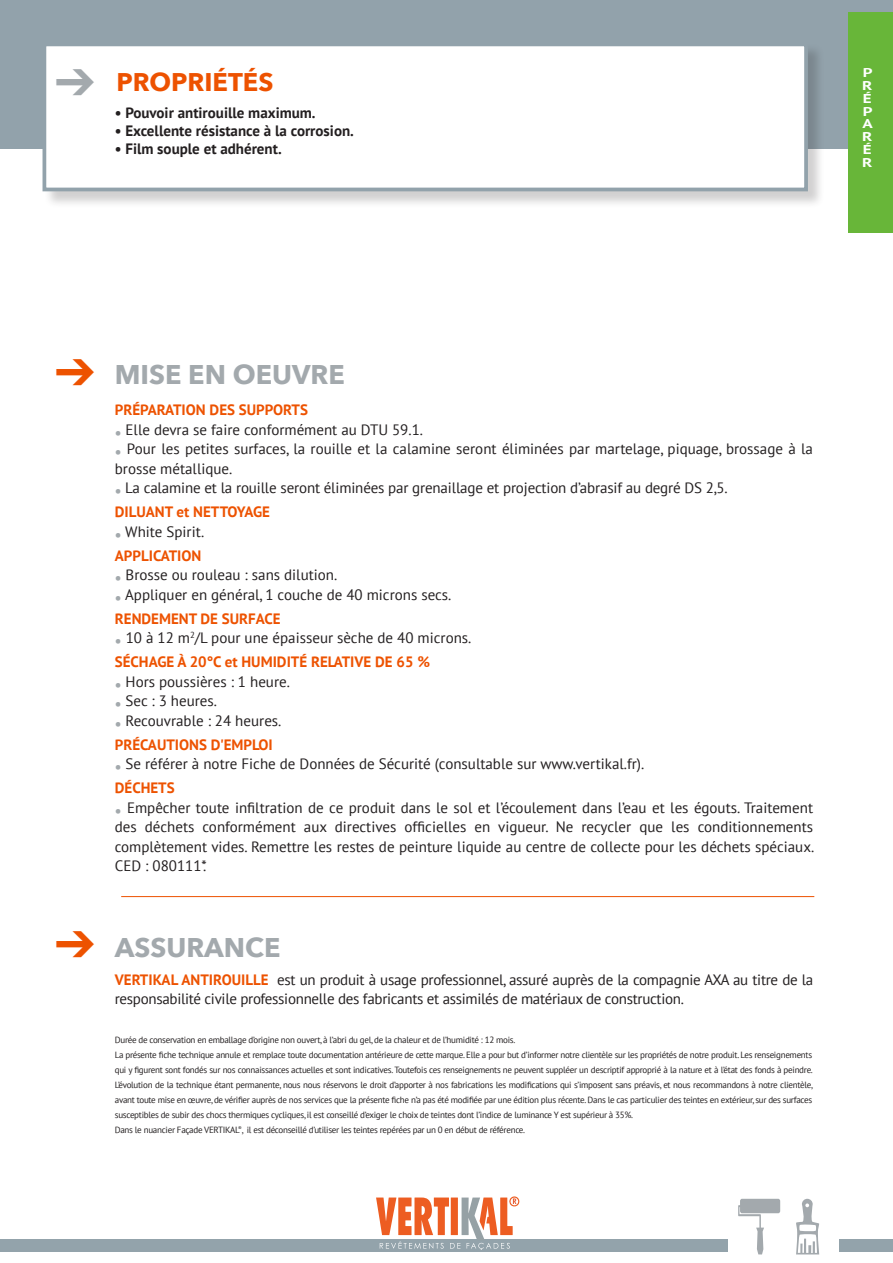
<style>
.page{position:relative;width:893px;height:1263px;background:#fff}
.page>*{position:absolute;margin:0;border:0;box-sizing:border-box;transform-origin:0 0}
.t1{font:700 27px "Avenir Next";color:#a3a9ad}
.t2{font:700 25.5px "Avenir Next";color:#ed5200}
.t3{font:15px/24px "PT Sans";color:#231f20}
.t4{font:15px/19.5px "PT Sans";letter-spacing:-.02em;color:#231f20}
.t5{font:700 15px "PT Sans";color:#231f20}
.t6{font:700 15px "PT Sans";color:#ed5200}
.t7{font:700 12.9px/12.8px "PT Sans";color:#fff;text-align:justify;scale:1.33 1}
.t8{font:9px/15px "PT Sans";letter-spacing:-.03em;color:#231f20}
.s1{color:#a3a9ad}
.s2{font-weight:700;color:#a3a9ad}
.s3{font-weight:700;color:#ed5200}
</style>
<div class="page">
<div style="left:0;top:1240px;width:893px;height:12px;background:#93a3ab"></div>
<div style="left:0;top:0;width:893px;height:149px;background:#92a2ab"></div>
<svg style="left:376px;top:1196px;width:144px;height:54px"></svg>
<hr style="left:121px;top:896px;width:693px;height:1px;background:#ed5200">
<div style="left:776px;top:1199px;width:63px;height:55px;background:#fff"></div>
<svg style="left:796px;top:1199px;width:23px;height:55px"></svg>
<div style="left:728px;top:1199px;width:62px;height:55px;background:#fff"></div>
<svg style="left:738px;top:1199px;width:42px;height:55px"></svg>
<div style="left:848px;top:13px;width:45px;height:220px;background:#68b639"></div>
<div style="left:44px;top:43px;width:781px;height:165px;background:#231f20;opacity:.21"></div>
<div style="left:43px;top:43px;width:765px;height:148px;background:#fff;border:4px solid #92a2ab"></div>
<h2 class="t2" style="left:55px;top:60px;width:220px"><span class="s1">➔</span> PROPRIÉTÉS</h2>
<h3 class="t5" style="left:115px;top:102px;width:202px">• Pouvoir antirouille maximum.</h3>
<h3 class="t5" style="left:115px;top:120px;width:241px">• Excellente résistance à la corrosion.</h3>
<h3 class="t5" style="left:115px;top:138px;width:168px">• Film souple et adhérent.</h3>
<h3 class="t7" style="left:862px;top:66px;width:10px">P R É P A R É R</h3>
<h1 class="t1" style="left:115px;top:351px;width:231px">MISE EN OEUVRE</h1>
<h3 class="t6" style="left:115px;top:400px;width:195px">PRÉPARATION DES SUPPORTS</h3>
<h3 class="t3" style="left:115px;top:417px;width:310px"><span class="s2">•</span> Elle devra se faire conformément au DTU 59.1.</h3>
<h3 class="t3" style="left:115px;top:439px;width:700px;line-height:19.5px"><span class="s2">•</span> Pour les petites surfaces, la rouille et la calamine seront éliminées par martelage, piquage, brossage à la brosse métallique.</h3>
<h3 class="t3" style="left:115px;top:476px;width:614px"><span class="s2">•</span> La calamine et la rouille seront éliminées par grenaillage et projection d’abrasif au degré DS 2,5.<br><span class="s3">DILUANT et NETTOYAGE</span></h3>
<h3 class="t3" style="left:115px;top:519px;width:91px"><span class="s2">•</span> White Spirit.<br><span class="s3">APPLICATION</span></h3>
<h3 class="t3" style="left:115px;top:563px;width:224px"><span class="s2">•</span> Brosse ou rouleau : sans dilution.</h3>
<h3 class="t3" style="left:115px;top:582px;width:338px"><span class="s2">•</span> Appliquer en général, 1 couche de 40 microns secs.<br><span class="s3">RENDEMENT DE SURFACE</span></h3>
<h3 class="t3" style="left:115px;top:626px;width:358px"><span class="s2">•</span> 10 à 12 m<sup>2</sup>/L pour une épaisseur sèche de 40 microns.<br><span class="s3">SÉCHAGE À 20°C et HUMIDITÉ RELATIVE DE 65 %</span></h3>
<h3 class="t3" style="left:115px;top:669px;width:177px"><span class="s2">•</span> Hors poussières : 1 heure.</h3>
<h3 class="t3" style="left:115px;top:689px;width:104px"><span class="s2">•</span> Sec : 3 heures.</h3>
<h3 class="t3" style="left:115px;top:708px;width:168px"><span class="s2">•</span> Recouvrable : 24 heures.<br><span class="s3">PRÉCAUTIONS D'EMPLOI</span></h3>
<h3 class="t3" style="left:115px;top:752px;width:531px"><span class="s2">•</span> Se référer à notre Fiche de Données de Sécurité (consultable sur www.vertikal.fr).<br><span class="s3">DÉCHETS</span></h3>
<p class="t3" style="left:115px;top:797px;width:701px;line-height:19.5px;text-align:justify"><span class="s2">•</span> Empêcher toute infiltration de ce produit dans le sol et l’écoulement dans l’eau et les égouts. Traitement des déchets conformément aux directives officielles en vigueur. Ne recycler que les conditionnements complètement vides. Remettre les restes de peinture liquide au centre de collecte pour les déchets spéciaux.<br>CED : 080111*.</p>
<h1 class="t1" style="left:115px;top:924px;width:167px">ASSURANCE</h1>
<h3 class="t4" style="left:115px;top:969px;width:700px"><span class="s3">VERTIKAL ANTIROUILLE</span> est un produit à usage professionnel, assuré auprès de la compagnie AXA au titre de la responsabilité civile professionnelle des fabricants et assimilés de matériaux de construction.</h3>
<p class="t8" style="left:115px;top:1032px;width:700px">Durée de conservation en emballage d’origine non ouvert, à l’abri du gel, de la chaleur et de l’humidité : 12 mois.<br>La présente fiche technique annule et remplace toute documentation antérieure de cette marque. Elle a pour but d’informer notre clientèle sur les propriétés de notre produit. Les renseignements qui y figurent sont fondés sur nos connaissances actuelles et sont indicatives. Toutefois ces renseignements ne peuvent suppléer un descriptif approprié à la nature et à l’état des fonds à peindre.<br>L’évolution de la technique étant permanente, nous nous réservons le droit d’apporter à nos fabrications les modifications qui s’imposent sans préavis, et nous recommandons à notre clientèle, avant toute mise en œuvre, de vérifier auprès de nos services que la présente fiche n’a pas été modifiée par une édition plus récente. Dans le cas particulier des teintes en extérieur, sur des surfaces susceptibles de subir des chocs thermiques cycliques, il est conseillé d’exiger le choix de teintes dont l’indice de luminance Y est supérieur à 35%.<br>Dans le nuancier Façade VERTIKAL<sup>®</sup>, il est déconseillé d’utiliser les teintes repérées par un 0 en début de référence.</p>
</div>
